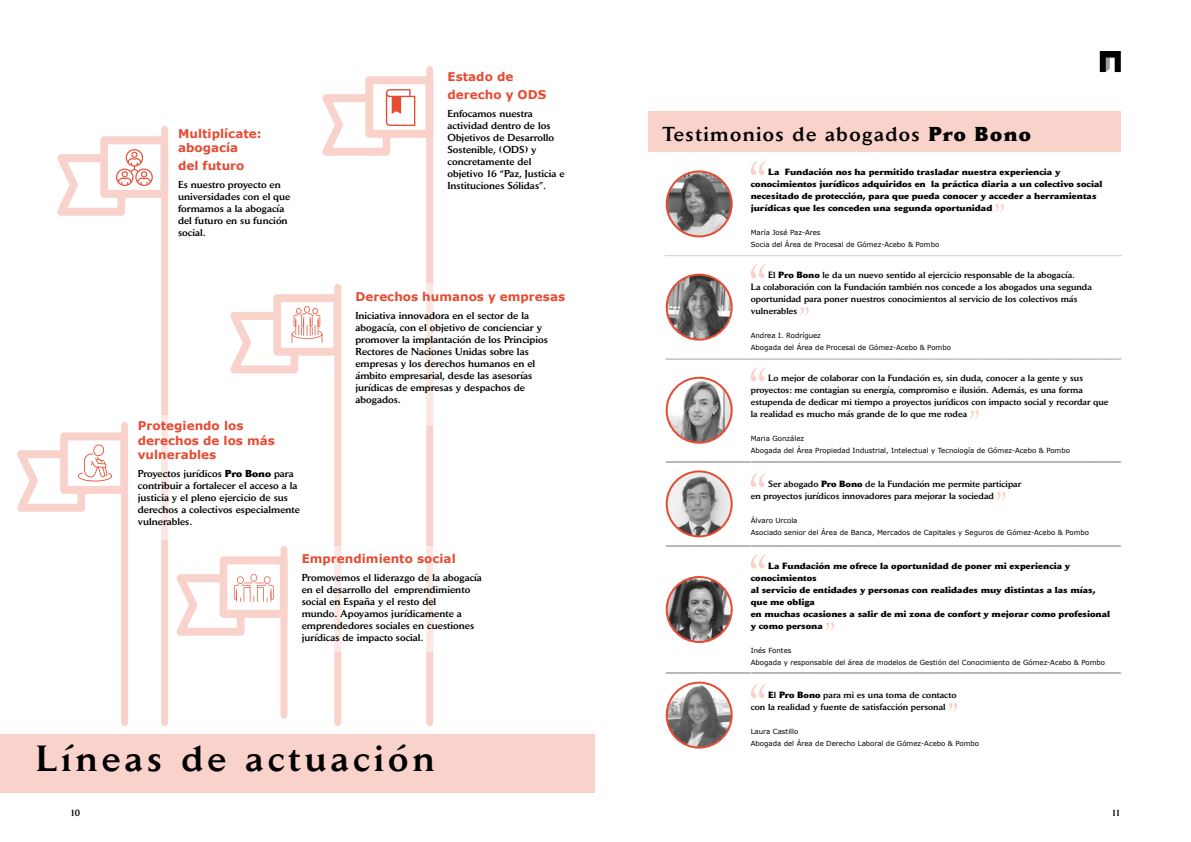
<style>
.page{position:relative;width:1191px;height:842px;background:#fff}
.page>*{position:absolute;margin:0;border:0;box-sizing:border-box;transform-origin:0 0}
.t1{font:500 36px "Daily News BQ";letter-spacing:.12em;color:#000}
.t2{font:500 20px "Daily News BQ";letter-spacing:.07em;color:#000}
.t3{font:700 12px/14.4px "Verdana";color:#e54c34}
.t4{font:500 10px/12px "Daily News BQ";color:#000}
.t5{font:500 9px/12px "Daily News BQ";color:#000}
.t6{font:800 9px/12px "Daily News BQ";color:#000}
.t7{font:7px/12px "Verdana";color:#000}
.s1{font-weight:800}
</style>
<div class="page">
<svg style="left:1099px;top:51px;width:21px;height:21px"></svg>
<div style="left:0;top:734px;width:595px;height:58px;background:#f9d3cb"></div>
<div style="left:161px;top:129px;width:7px;height:593px;background:#f9d3cb"></div>
<svg style="left:57px;top:136px;width:104px;height:80px"></svg>
<div style="left:132px;top:415px;width:175px;height:125px;background:#fff"></div>
<div style="left:121px;top:426px;width:7px;height:297px;background:#f9d3cb"></div>
<svg style="left:17px;top:432px;width:104px;height:80px"></svg>
<div style="left:426px;top:69px;width:7px;height:653px;background:#f9d3cb"></div>
<svg style="left:322px;top:76px;width:105px;height:80px"></svg>
<div style="left:350px;top:284px;width:221px;height:142px;background:#fff"></div>
<div style="left:334px;top:287px;width:7px;height:436px;background:#f9d3cb"></div>
<svg style="left:230px;top:294px;width:105px;height:79px"></svg>
<div style="left:296px;top:546px;width:204px;height:105px;background:#fff"></div>
<div style="left:280px;top:549px;width:7px;height:166px;background:#f9d3cb"></div>
<svg style="left:176px;top:556px;width:105px;height:80px"></svg>
<svg style="left:666px;top:255px;width:455px;height:1px"></svg>
<svg style="left:666px;top:359px;width:455px;height:1px"></svg>
<svg style="left:666px;top:462px;width:455px;height:1px"></svg>
<svg style="left:666px;top:546px;width:455px;height:1px"></svg>
<svg style="left:666px;top:673px;width:455px;height:1px"></svg>
<img style="left:666px;top:171px;width:65px;height:65px;border-radius:32px">
<div style="left:665px;top:170px;width:67px;height:67px;border:2px solid #e54c34;border-radius:50%"></div>
<svg style="left:750px;top:161px;width:15px;height:14px"></svg>
<svg style="left:995px;top:204px;width:9px;height:8px"></svg>
<img style="left:668px;top:275px;width:63px;height:65px">
<div style="left:665px;top:274px;width:67px;height:67px;border:2px solid #e54c34;border-radius:50%"></div>
<svg style="left:750px;top:264px;width:15px;height:14px"></svg>
<svg style="left:800px;top:307px;width:8px;height:9px"></svg>
<img style="left:668px;top:378px;width:63px;height:65px">
<div style="left:665px;top:377px;width:67px;height:67px;border:2px solid #e54c34;border-radius:50%"></div>
<svg style="left:750px;top:367px;width:15px;height:14px"></svg>
<svg style="left:970px;top:410px;width:8px;height:9px"></svg>
<img style="left:666px;top:471px;width:65px;height:65px;border-radius:32px">
<div style="left:665px;top:470px;width:67px;height:67px;border:2px solid #e54c34;border-radius:50%"></div>
<svg style="left:750px;top:473px;width:15px;height:14px"></svg>
<svg style="left:997px;top:492px;width:8px;height:8px"></svg>
<img style="left:668px;top:578px;width:63px;height:64px">
<div style="left:665px;top:576px;width:67px;height:67px;border:2px solid #e54c34;border-radius:50%"></div>
<svg style="left:750px;top:554px;width:15px;height:15px"></svg>
<svg style="left:825px;top:622px;width:9px;height:9px"></svg>
<img style="left:668px;top:683px;width:63px;height:65px">
<div style="left:665px;top:682px;width:67px;height:67px;border:2px solid #e54c34;border-radius:50%"></div>
<svg style="left:750px;top:684px;width:15px;height:14px"></svg>
<svg style="left:948px;top:703px;width:9px;height:9px"></svg>
<div style="left:648px;top:111px;width:472px;height:41px;background:#f9d3cb"></div>
<p class="t3" style="left:178px;top:126px;width:85px">Multiplícate: abogacía</p>
<p class="t3" style="left:178px;top:158px;width:68px">del futuro</p>
<p class="t4" style="left:178px;top:178px;width:114px">Es nuestro proyecto en universidades con el que formamos a la abogacía del futuro en su función social.</p>
<p class="t3" style="left:138px;top:419px;width:139px">Protegiendo los derechos de los más vulnerables</p>
<p class="t4" style="left:138px;top:467px;width:164px">Proyectos jurídicos <span class="s1">Pro Bono</span> para contribuir a fortalecer el acceso a la justicia y el pleno ejercicio de sus derechos a colectivos especialmente vulnerables.</p>
<p class="t3" style="left:447px;top:68px;width:100px;line-height:18px">Estado de derecho y ODS</p>
<p class="t4" style="left:447px;top:107px;width:119px">Enfocamos nuestra actividad dentro de los<br>Objetivos de Desarrollo<br>Sostenible, (ODS) y concretamente del objetivo 16 “Paz, Justicia e<br>Instituciones Sólidas”.</p>
<p class="t3" style="left:355px;top:289px;width:211px">Derechos humanos y empresas</p>
<p class="t4" style="left:355px;top:309px;width:194px">Iniciativa innovadora en el sector de la abogacía, con el objetivo de concienciar y promover la implantación de los Principios Rectores de Naciones Unidas sobre las empresas y los derechos humanos en el ámbito empresarial, desde las asesorías jurídicas de empresas y despachos de abogados.</p>
<p class="t3" style="left:302px;top:552px;width:156px">Emprendimiento social</p>
<p class="t4" style="left:302px;top:571px;width:182px">Promovemos el liderazgo de la abogacía en el desarrollo del emprendimiento social en España y el resto del<br>mundo. Apoyamos jurídicamente a emprendedores sociales en cuestiones jurídicas de impacto social.</p>
<h1 class="t1" style="left:36px;top:736px;width:399px">Líneas de actuación</h1>
<h2 class="t2" style="left:662px;top:122px;width:370px">Testimonios de abogados <span class="s1">Pro Bono</span></h2>
<p class="t6" style="left:750px;top:166px;width:353px;text-indent:17px">La Fundación nos ha permitido trasladar nuestra experiencia y conocimientos jurídicos adquiridos en la práctica diaria a un colectivo social necesitado de protección, para que pueda conocer y acceder a herramientas jurídicas que les conceden una segunda oportunidad</p>
<p class="t7" style="left:750px;top:227px;width:190px">María José Paz-Ares<br>Socia del Área de Procesal de Gómez-Acebo &amp; Pombo</p>
<p class="t5" style="left:750px;top:269px;width:343px;text-indent:17px">El <span class="s1">Pro Bono</span> le da un nuevo sentido al ejercicio responsable de la abogacía.<br>La colaboración con la Fundación también nos concede a los abogados una segunda oportunidad para poner nuestros conocimientos al servicio de los colectivos más vulnerables</p>
<p class="t7" style="left:750px;top:330px;width:202px">Andrea I. Rodríguez<br>Abogada del Área de Procesal de Gómez-Acebo &amp; Pombo</p>
<p class="t5" style="left:750px;top:372px;width:359px;text-indent:17px">Lo mejor de colaborar con la Fundación es, sin duda, conocer a la gente y sus proyectos: me contagian su energía, compromiso e ilusión. Además, es una forma estupenda de dedicar mi tiempo a proyectos jurídicos con impacto social y recordar que la realidad es mucho más grande de lo que me rodea</p>
<p class="t7" style="left:750px;top:433px;width:321px">Maria González<br>Abogada del Área Propiedad Industrial, Intelectual y Tecnología de Gómez-Acebo &amp; Pombo</p>
<p class="t5" style="left:750px;top:478px;width:272px;text-indent:17px">Ser abogado <span class="s1">Pro Bono</span> de la Fundación me permite participar en proyectos jurídicos innovadores para mejorar la sociedad</p>
<p class="t7" style="left:750px;top:514px;width:340px">Álvaro Urcola<br>Asociado senior del Área de Banca, Mercados de Capitales y Seguros de Gómez-Acebo &amp; Pombo</p>
<p class="t6" style="left:750px;top:560px;width:361px;text-indent:17px">La Fundación me ofrece la oportunidad de poner mi experiencia y conocimientos<br>al servicio de entidades y personas con realidades muy distintas a las mías, que me obliga<br>en muchas ocasiones a salir de mi zona de confort y mejorar como profesional y como persona</p>
<p class="t7" style="left:750px;top:644px;width:356px">Inés Fontes<br>Abogada y responsable del área de modelos de Gestión del Conocimiento de Gómez-Acebo &amp; Pombo</p>
<p class="t5" style="left:750px;top:689px;width:207px;text-indent:17px"><span class="s1">E</span>l <span class="s1">Pro Bono</span> para mi es una toma de contacto con la realidad y fuente de satisfacción personal</p>
<p class="t7" style="left:750px;top:726px;width:230px">Laura Castillo<br>Abogada del Área de Derecho Laboral de Gómez-Acebo &amp; Pombo</p>
<p class="t5" style="left:70px;top:807px;width:11px">10</p>
<p class="t5" style="left:1111px;top:807px;width:11px">11</p>
</div>
